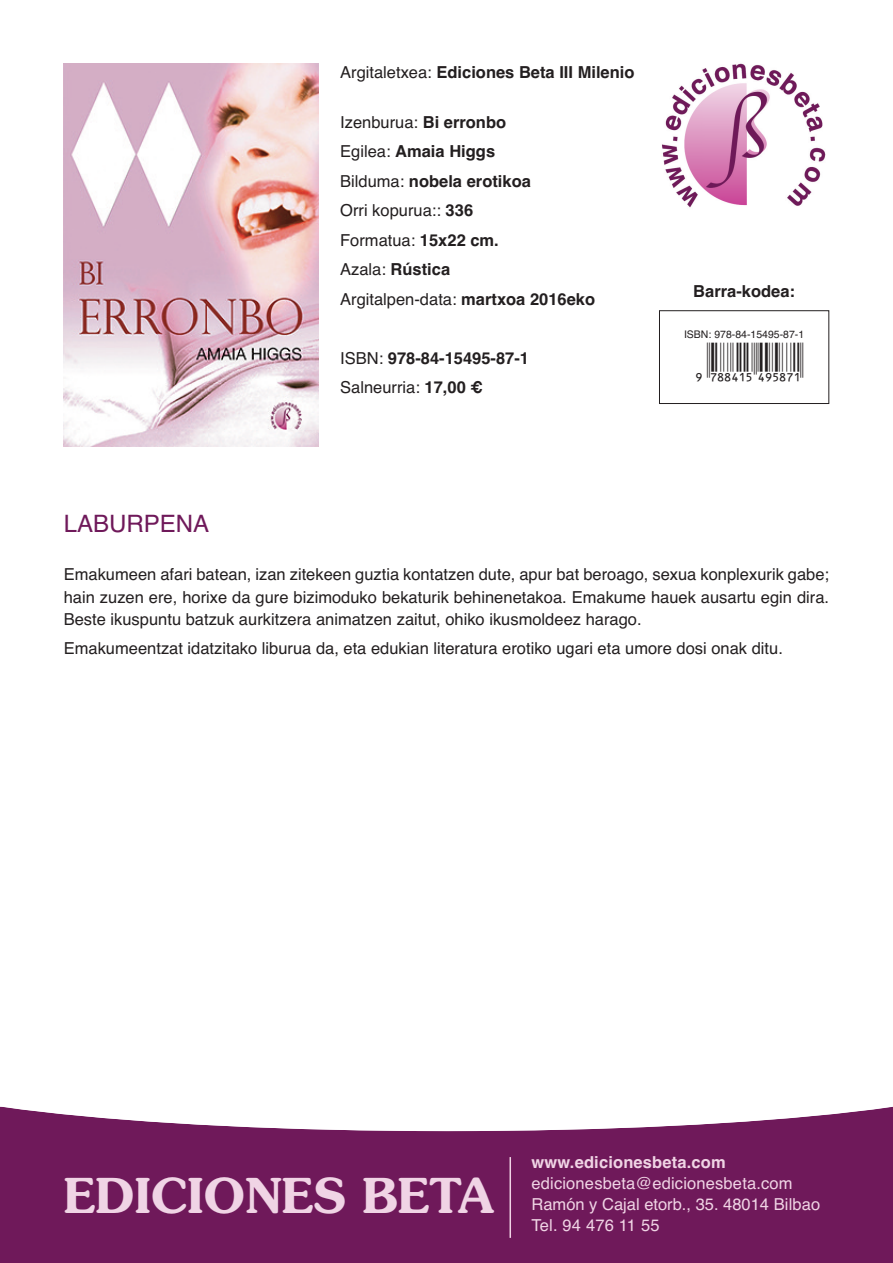
<style>
.page{position:relative;width:893px;height:1263px;background:#fff}
.page>*{position:absolute;margin:0;border:0;box-sizing:border-box;transform-origin:0 0}
.t1{font:600 48px "Souvenir Std";color:#f0d4e5}
.t2{font:39px "Ean Bwr P36 Tt";color:#231f20}
.t3{font:24px "Helvetica";color:#6f195a}
.t4{font:16.5px/29.5px "Helvetica";color:#231f20}
.t5{font:700 16.5px/29.5px "Helvetica";color:#231f20}
.t6{font:16.5px/21px "Helvetica";letter-spacing:.01em;color:#f0d4e5}
.t7{font:700 16.5px "Helvetica";letter-spacing:.01em;color:#f0d4e5}
.t8{font:10.5px "Helvetica";color:#231f20}
.s1{font-weight:400}
.s2{font-weight:700}
</style>
<div class="page">
<div style="left:0;top:1056px;width:893px;height:207px;background:#6f195a"></div>
<img style="left:662px;top:63px;width:164px;height:145px">
<div style="left:659px;top:310px;width:170px;height:94px;border:1px solid #231f20"></div>
<hr style="left:509px;top:1157px;width:2px;height:81px;background:#f0d4e5">
<img style="left:64px;top:64px;width:255px;height:382px">
<svg style="left:128px;top:1056px;width:765px;height:75px;background:#f4edf2"></svg>
<svg style="left:0;top:1056px;width:128px;height:64px;background:#f1e9ef"></svg>
<p class="t5" style="left:340px;top:57px;width:296px"><span class="s1">Argitaletxea:</span> Ediciones Beta III Milenio</p>
<p class="t4" style="left:340px;top:107px;width:256px">Izenburua: <span class="s2">Bi erronbo<br></span>Egilea: <span class="s2">Amaia Higgs<br></span>Bilduma: <span class="s2">nobela erotikoa<br></span>Orri kopurua:: <span class="s2">336<br></span>Formatua: <span class="s2">15x22 cm.<br></span>Azala: <span class="s2">Rústica<br></span>Argitalpen-data: <span class="s2">martxoa 2016eko</span></p>
<p class="t5" style="left:340px;top:343px;width:190px"><span class="s1">ISBN:</span> 978-84-15495-87-1<br><span class="s1">Salneurria:</span> 17,00 €</p>
<p class="t5" style="left:693px;top:277px;width:103px">Barra-kodea:</p>
<p class="t8" style="left:684px;top:328px;width:122px">ISBN: 978-84-15495-87-1</p>
<h2 class="t2" style="left:685px;top:343px;width:120px">,!7II4B5-ejfihb!</h2>
<h3 class="t3" style="left:64px;top:510px;width:147px">LABURPENA</h3>
<p class="t4" style="left:64px;top:563px;width:767px;line-height:22.5px;text-align:justify">Emakumeen afari batean, izan zitekeen guztia kontatzen dute, apur bat beroago, sexua konplexurik gabe; hain zuzen ere, horixe da gure bizimoduko bekaturik behinenetakoa. Emakume hauek ausartu egin dira.<br>Beste ikuspuntu batzuk aurkitzera animatzen zaitut, ohiko ikusmoldeez harago.</p>
<p class="t4" style="left:64px;top:634px;width:721px">Emakumeentzat idatzitako liburua da, eta edukian literatura erotiko ugari eta umore dosi onak ditu.</p>
<h1 class="t1" style="left:64px;top:1177px;width:432px">EDICIONES BETA</h1>
<p class="t7" style="left:531px;top:1153px;width:196px">www.edicionesbeta.com</p>
<p class="t6" style="left:531px;top:1173px;width:290px">edicionesbeta@edicionesbeta.com<br>Ramón y Cajal etorb., 35. 48014 Bilbao<br>Tel. 94 476 11 55</p>
</div>
